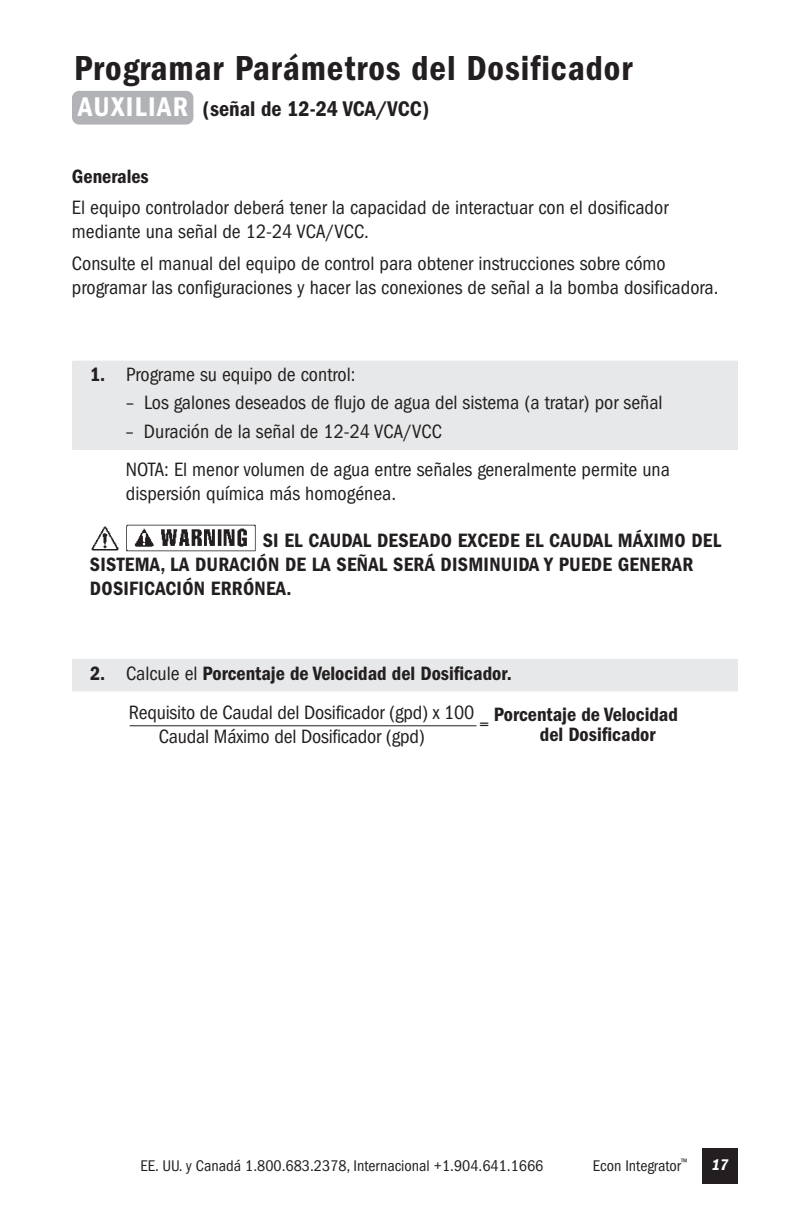
<style>
.page{position:relative;width:792px;height:1224px;background:#fff}
.page>*{position:absolute;margin:0;border:0;box-sizing:border-box;transform-origin:0 0}
.t1{font:600 condensed 36px "Franklin Gothic";letter-spacing:.025em;color:#231f20}
.t2{font:600 condensed 22px "Franklin Gothic";color:#231f20}
.t3{font:condensed 20px/38.4px "Franklin Gothic";color:#231f20}
.t4{font:600 condensed 20px/24px "Franklin Gothic";letter-spacing:.015em;color:#231f20}
.t5{font:condensed 16px "Franklin Gothic";color:#231f20}
.t6{font:italic 600 condensed 16px "Franklin Gothic";color:#fff}
.t7{font:condensed 9.6px "Franklin Gothic";color:#231f20}
.s1{font-size:28px;color:#fff}
.s2{font-weight:600}
</style>
<div class="page">
<div style="left:72px;top:361px;width:666px;height:89px;background:#e7e8e9"></div>
<div style="left:702px;top:1148px;width:36px;height:36px;background:#231f20"></div>
<img style="left:126px;top:525px;width:130px;height:27px">
<img style="left:91px;top:526px;width:28px;height:25px">
<div style="left:72px;top:659px;width:666px;height:32px;background:#e7e8e9"></div>
<hr style="left:130px;top:725px;width:346px;height:1px;background:#231f20">
<div style="left:72px;top:91px;width:121px;height:34px;background:#b2b3b7;border-radius:7px"></div>
<h1 class="t1" style="left:74px;top:56px;width:560px">Programar Parámetros del Dosificador</h1>
<p class="t2" style="left:78px;top:101px;width:352px"><span class="s1">AUXILIAR</span> (señal de 12-24 VCA/VCC)</p>
<p class="t4" style="left:72px;top:166px;width:78px">Generales</p>
<p class="t3" style="left:72px;top:197px;width:598px;line-height:24px">El equipo controlador deberá tener la capacidad de interactuar con el dosificador mediante una señal de 12-24 VCA/VCC.</p>
<p class="t3" style="left:72px;top:253px;width:648px;line-height:24px">Consulte el manual del equipo de control para obtener instrucciones sobre cómo programar las configuraciones y hacer las conexiones de señal a la bomba dosificadora.</p>
<p class="t3" style="left:90px;top:357px;width:267px"><span class="s2">1.</span> Programe su equipo de control:</p>
<p class="t3" style="left:126px;top:385px;width:538px">– Los galones deseados de flujo de agua del sistema (a tratar) por señal</p>
<p class="t3" style="left:126px;top:413px;width:546px">– Duración de la señal de 12-24 VCA/VCC<br>NOTA: El menor volumen de agua entre señales generalmente permite una</p>
<p class="t3" style="left:126px;top:476px;width:272px">dispersión química más homogénea.</p>
<p class="t4" style="left:90px;top:530px;width:633px;text-indent:173px">SI EL CAUDAL DESEADO EXCEDE EL CAUDAL MÁXIMO DEL<br>SISTEMA, LA DURACIÓN DE LA SEÑAL SERÁ DISMINUIDA Y PUEDE GENERAR<br>DOSIFICACIÓN ERRÓNEA.</p>
<p class="t3" style="left:90px;top:656px;width:423px;text-align:center"><span class="s2">2.</span> Calcule el <span class="s2">Porcentaje de Velocidad del Dosificador.<br></span>Requisito de Caudal del Dosificador (gpd) x 100</p>
<p class="t3" style="left:479px;top:706px;width:12px">=</p>
<p class="t4" style="left:494px;top:704px;width:186px">Porcentaje de Velocidad</p>
<p class="t3" style="left:159px;top:718px;width:268px">Caudal Máximo del Dosificador (gpd)</p>
<p class="t4" style="left:540px;top:724px;width:117px">del Dosificador</p>
<p class="t7" style="left:681px;top:1159px;width:8px">™</p>
<p class="t5" style="left:141px;top:1160px;width:404px">EE. UU. y Canadá 1.800.683.2378, Internacional +1.904.641.1666</p>
<p class="t5" style="left:593px;top:1160px;width:90px">Econ Integrator</p>
<p class="t6" style="left:712px;top:1159px;width:18px">17</p>
</div>
